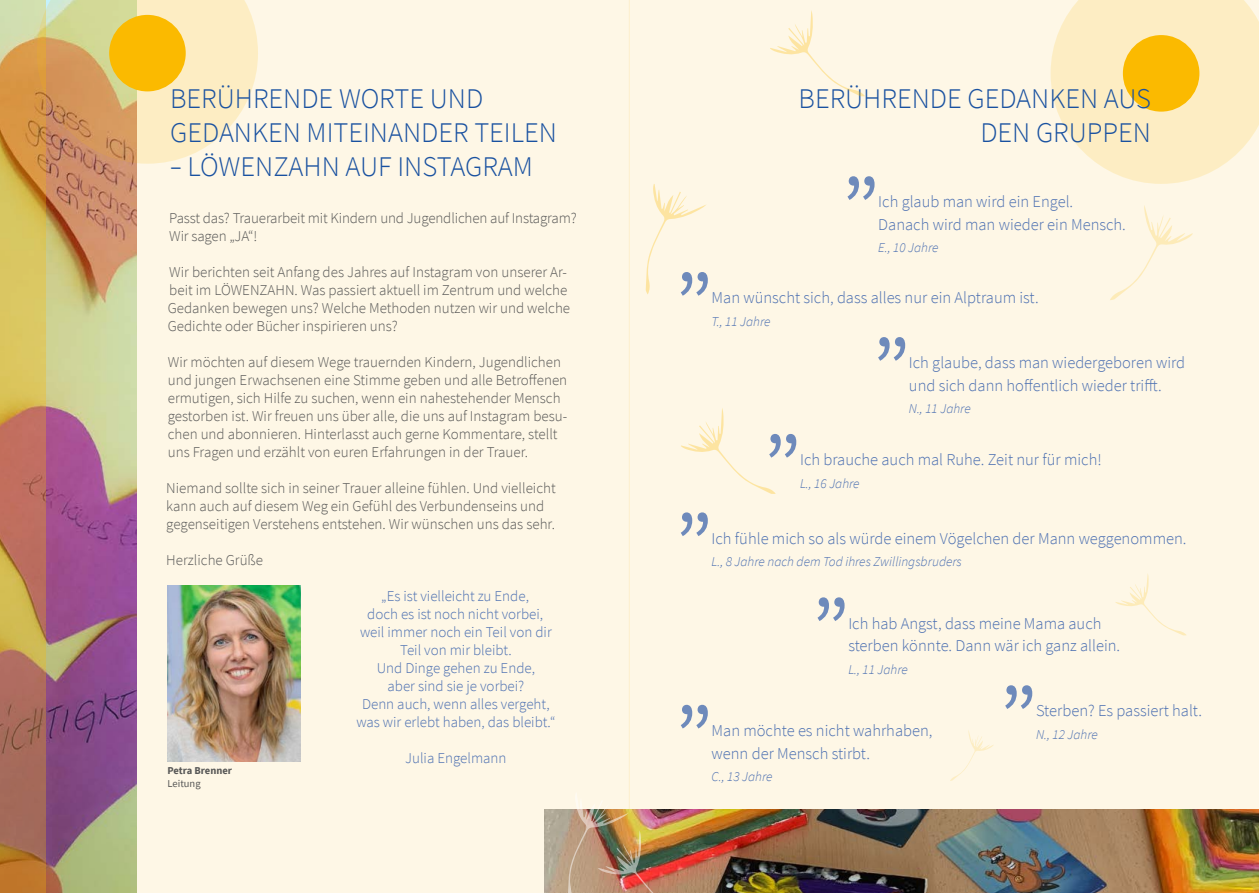
<style>
.page{position:relative;width:1259px;height:893px;background:#fef7e6}
.page>*{position:absolute;margin:0;border:0;box-sizing:border-box;transform-origin:0 0}
.t1{font:300 28.5px/34.2px "Source Sans Pro";color:#1951a0}
.t2{font:300 16.5px/22.5px "Source Sans Pro";color:#4b6fb1}
.t3{font:300 15px/18px "Source Sans Pro";color:#575756}
.t4{font:300 15px/18px "Source Sans Pro";color:#4b6fb1;text-align:center}
.t5{font:italic 300 13.5px "Source Sans Pro";color:#4b6fb1}
.t6{font:700 10.5px "Source Sans Pro";color:#575756}
.t7{font:10.5px "Source Sans Pro";color:#575756}
</style>
<div class="page">
<hr style="left:629px;top:0;width:1px;height:893px;background:#000">
<img style="left:544px;top:809px;width:715px;height:84px">
<img style="left:567px;top:792px;width:126px;height:101px">
<img style="left:46px;top:164px;width:90px;height:729px">
<svg style="left:0;top:0;width:46px;height:893px;background:#c49358"></svg>
<svg style="left:1050px;top:0;width:209px;height:184px"></svg>
<div style="left:1123px;top:35px;width:76px;height:77px;background:#fbba00;border-radius:50%"></div>
<svg style="left:37px;top:0;width:221px;height:164px;background:#e8cd9e"></svg>
<div style="left:109px;top:15px;width:77px;height:76px;background:#fbba00;border-radius:50%"></div>
<img style="left:168px;top:586px;width:132px;height:176px">
<svg style="left:847px;top:176px;width:27px;height:24px"></svg>
<svg style="left:681px;top:512px;width:27px;height:24px"></svg>
<svg style="left:878px;top:337px;width:27px;height:24px"></svg>
<svg style="left:681px;top:705px;width:27px;height:23px"></svg>
<svg style="left:1005px;top:685px;width:27px;height:24px"></svg>
<svg style="left:817px;top:597px;width:27px;height:24px"></svg>
<svg style="left:681px;top:408px;width:115px;height:86px"></svg>
<svg style="left:1110px;top:205px;width:82px;height:95px"></svg>
<svg style="left:1115px;top:574px;width:71px;height:62px"></svg>
<svg style="left:950px;top:731px;width:43px;height:50px"></svg>
<svg style="left:770px;top:10px;width:95px;height:87px"></svg>
<svg style="left:645px;top:184px;width:63px;height:112px"></svg>
<h1 class="t1" style="left:170px;top:81px;width:388px">BERÜHRENDE WORTE UND<br>GEDANKEN MITEINANDER TEILEN</h1>
<h1 class="t1" style="left:170px;top:150px;width:364px">– LÖWENZAHN AUF INSTAGRAM</h1>
<p class="t3" style="left:169px;top:209px;width:409px">Passt das? Trauerarbeit mit Kindern und Jugendlichen auf Instagram?<br>Wir sagen „JA“!</p>
<p class="t3" style="left:168px;top:263px;width:404px">Wir berichten seit Anfang des Jahres auf Instagram von unserer Ar&shy;beit im LÖWENZAHN. Was passiert aktuell im Zentrum und welche Gedanken bewegen uns? Welche Methoden nutzen wir und welche Gedichte oder Bücher inspirieren uns?</p>
<p class="t3" style="left:168px;top:353px;width:401px">Wir möchten auf diesem Wege trauernden Kindern, Jugendlichen und jungen Erwachsenen eine Stimme geben und alle Betroffenen ermutigen, sich Hilfe zu suchen, wenn ein nahestehender Mensch gestorben ist. Wir freuen uns über alle, die uns auf Instagram besu&shy;chen und abonnieren. Hinterlasst auch gerne Kommentare, stellt uns Fragen und erzählt von euren Erfahrungen in der Trauer.</p>
<p class="t3" style="left:166px;top:479px;width:391px">Niemand sollte sich in seiner Trauer alleine fühlen. Und vielleicht kann auch auf diesem Weg ein Gefühl des Verbundenseins und gegenseitigen Verstehens entstehen. Wir wünschen uns das sehr.</p>
<p class="t3" style="left:166px;top:551px;width:98px">Herzliche Grüße</p>
<p class="t4" style="left:356px;top:587px;width:201px">„Es ist vielleicht zu Ende,<br>doch es ist noch nicht vorbei, weil immer noch ein Teil von dir<br>Teil von mir bleibt.<br>Und Dinge gehen zu Ende,<br>aber sind sie je vorbei?<br>Denn auch, wenn alles vergeht, was wir erlebt haben, das bleibt.“</p>
<p class="t4" style="left:405px;top:749px;width:103px">Julia Engelmann</p>
<p class="t6" style="left:168px;top:764px;width:66px">Petra Brenner</p>
<p class="t7" style="left:168px;top:777px;width:35px">Leitung</p>
<h1 class="t1" style="left:798px;top:81px;width:354px;text-align:right">BERÜHRENDE GEDANKEN AUS<br>DEN GRUPPEN</h1>
<p class="t2" style="left:878px;top:191px;width:249px">Ich glaub man wird ein Engel.<br>Danach wird man wieder ein Mensch.</p>
<p class="t5" style="left:878px;top:240px;width:62px">E., 10 Jahre</p>
<p class="t2" style="left:711px;top:286px;width:328px">Man wünscht sich, dass alles nur ein Alptraum ist.</p>
<p class="t5" style="left:711px;top:313px;width:60px">T., 11 Jahre</p>
<p class="t2" style="left:909px;top:352px;width:278px">Ich glaube, dass man wiedergeboren wird und sich dann hoffentlich wieder trifft.</p>
<p class="t5" style="left:909px;top:400px;width:63px">N., 11 Jahre</p>
<p class="t2" style="left:800px;top:448px;width:303px">Ich brauche auch mal Ruhe. Zeit nur für mich!</p>
<p class="t5" style="left:800px;top:475px;width:61px">L., 16 Jahre</p>
<p class="t2" style="left:711px;top:527px;width:476px">Ich fühle mich so als würde einem Vögelchen der Mann weggenommen.</p>
<p class="t5" style="left:711px;top:553px;width:252px">L., 8 Jahre nach dem Tod ihres Zwillingsbruders</p>
<p class="t2" style="left:848px;top:612px;width:273px">Ich hab Angst, dass meine Mama auch sterben könnte. Dann wär ich ganz allein.</p>
<p class="t5" style="left:848px;top:661px;width:61px">L., 11 Jahre</p>
<p class="t2" style="left:711px;top:719px;width:222px">Man möchte es nicht wahrhaben, wenn der Mensch stirbt.</p>
<p class="t5" style="left:711px;top:768px;width:62px">C., 13 Jahre</p>
<p class="t2" style="left:1036px;top:700px;width:167px">Sterben? Es passiert halt.</p>
<p class="t5" style="left:1036px;top:726px;width:63px">N., 12 Jahre</p>
</div>
